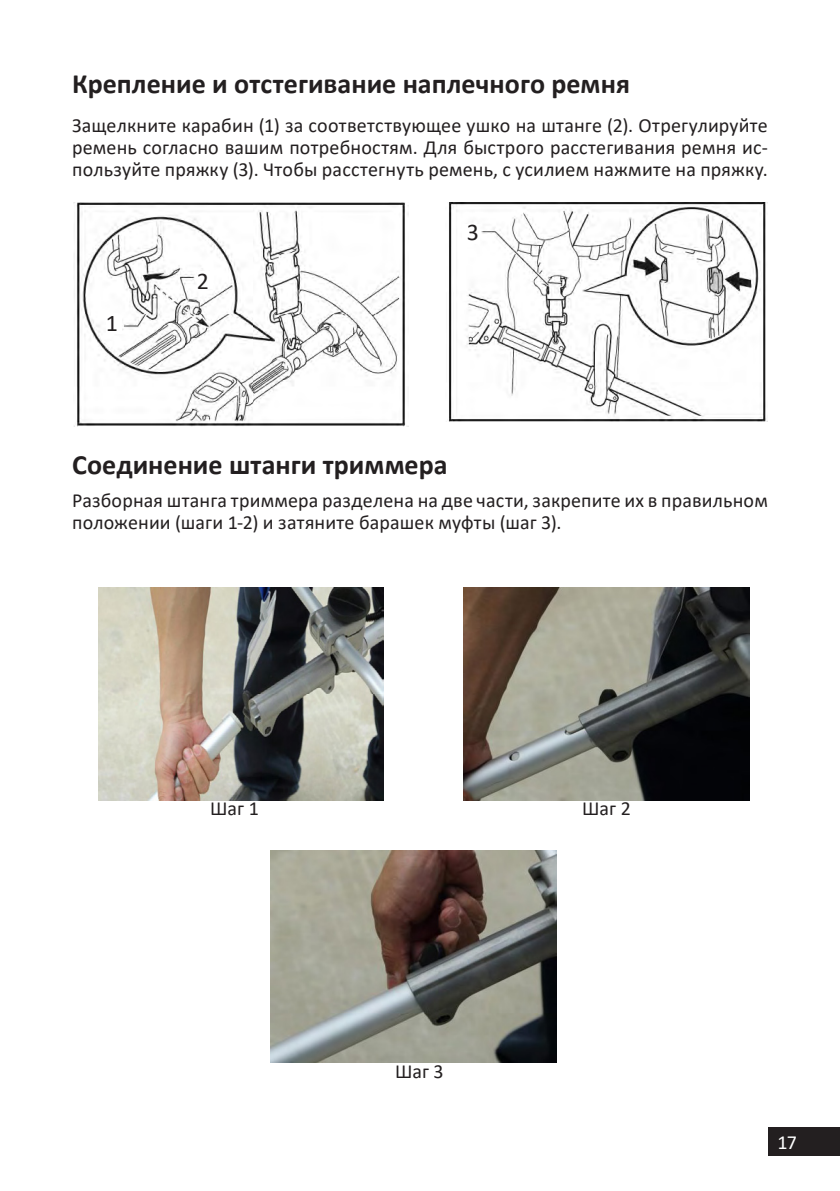
<style>
.page{position:relative;width:840px;height:1191px;background:#fff}
.page>*{position:absolute;margin:0;border:0;box-sizing:border-box;transform-origin:0 0}
.Заголовок_14{font:700 28px "Calibri";color:#231f20}
.t1{font:24px "Calibri";color:#231f20}
.t2{font:20px/22px "Calibri";letter-spacing:.01em;color:#231f20;text-align:justify}
.t3{font:20px "Calibri";color:#fff}
</style>
<div class="page">
<div style="left:767px;top:1126px;width:72px;height:29px;background:#231f20"></div>
<img style="left:74px;top:203px;width:331px;height:223px">
<img style="left:449px;top:203px;width:318px;height:219px">
<img style="left:99px;top:587px;width:284px;height:213px">
<img style="left:463px;top:587px;width:286px;height:213px">
<img style="left:270px;top:850px;width:286px;height:213px">
<div style="left:106px;top:316px;width:16px;height:18px;background:#fff"></div>
<div style="left:197px;top:271px;width:16px;height:18px;background:#fff"></div>
<div style="left:461px;top:224px;width:17px;height:19px;background:#fff"></div>
<p class="Заголовок_14" style="left:72px;top:64px;width:559px">Крепление и отстегивание наплечного ремня</p>
<p class="t2" style="left:72px;top:114px;width:697px">Защелкните карабин (1) за соответствующее ушко на штанге (2). Отрегулируйте ремень согласно вашим потребностям. Для быстрого расстегивания ремня ис&shy;пользуйте пряжку (3). Чтобы расстегнуть ремень, с усилием нажмите на пряжку.</p>
<p class="t1" style="left:106px;top:307px;width:14px">1</p>
<p class="t1" style="left:197px;top:264px;width:14px">2</p>
<p class="t1" style="left:466px;top:215px;width:14px">3</p>
<p class="Заголовок_14" style="left:72px;top:445px;width:377px">Соединение штанги триммера</p>
<p class="t2" style="left:72px;top:489px;width:697px">Разборная штанга триммера разделена на две части, закрепите их в правильном положении (шаги 1-2) и затяните барашек муфты (шаг 3).</p>
<p class="t2" style="left:210px;top:797px;width:50px">Шаг 1</p>
<p class="t2" style="left:395px;top:1059px;width:50px">Шаг 3</p>
<p class="t2" style="left:582px;top:797px;width:50px">Шаг 2</p>
<p class="t3" style="left:777px;top:1128px;width:21px">17</p>
</div>
